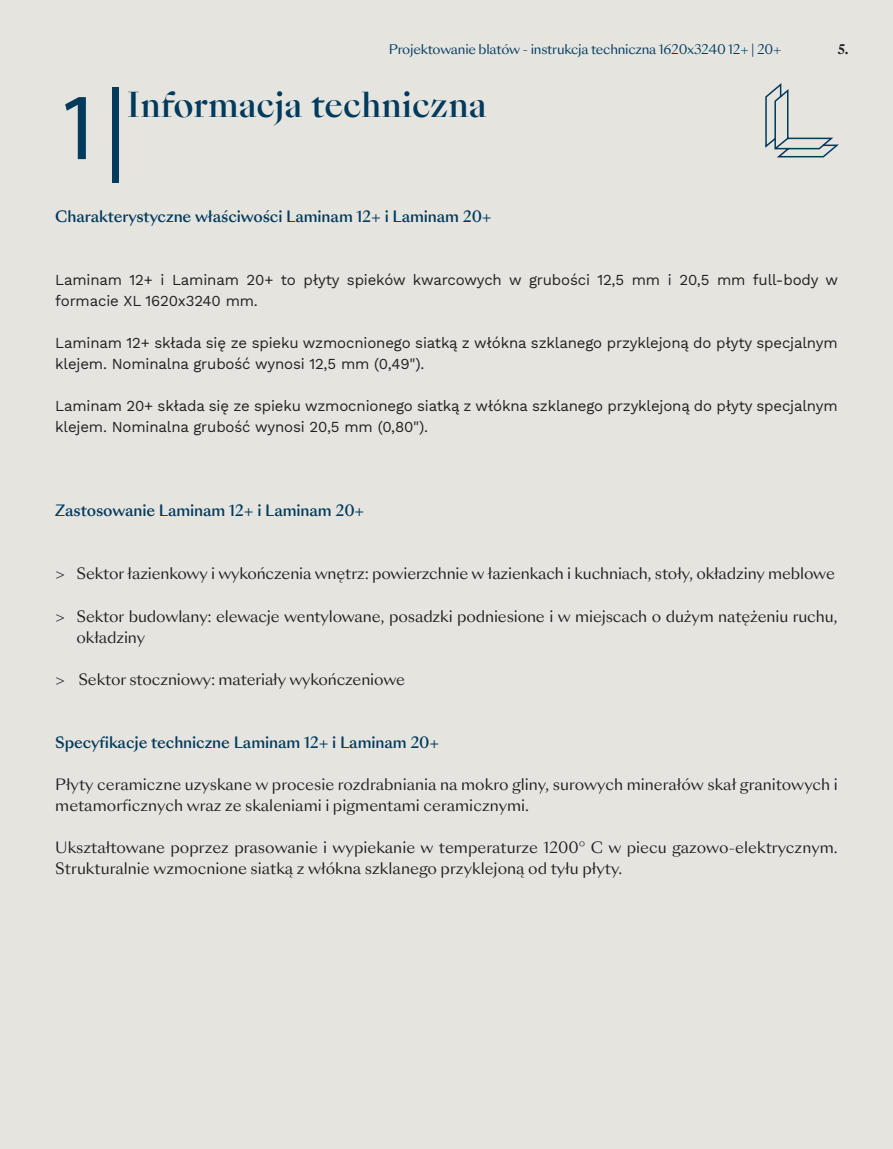
<style>
.page{position:relative;width:893px;height:1149px;background:#fff}
.page>*{position:absolute;margin:0;border:0;box-sizing:border-box;transform-origin:0 0}
.Capitolo_ita{font:95.25px "Myriad Pro";color:#003a5d}
.Capitolo_ita-2{font:500 33px "Sang Bleu Empire";color:#003a5d}
.Testi_ita{font:15px/21px "Sang Bleu Sunrise";letter-spacing:-.01em;color:#231f20}
.Testi_ita-2{font:15px/21px "Work Sans";letter-spacing:-.01em;color:#231f20}
.titoletti_ita{font:500 15px "Sang Bleu Sunrise";letter-spacing:-.01em;color:#003a5d}
.t1{font:12.75px "Sang Bleu Sunrise";letter-spacing:-.02em;color:#003a5d}
.t2{font:700 12.75px "Sang Bleu Sunrise";color:#231f20}
</style>
<div class="page">
<div style="left:0;top:0;width:893px;height:1148px;background:#e6e4df"></div>
<svg style="left:765px;top:83px;width:74px;height:75px"></svg>
<p class="t1" style="left:389px;top:41px;width:394px">Projektowanie blatów - instrukcja techniczna 1620x3240 12+ | 20+</p>
<p class="t2" style="left:838px;top:40px;width:13px">5.</p>
<p class="Capitolo_ita" style="left:55px;top:68px;width:73px">1|</p>
<p class="Capitolo_ita-2" style="left:127px;top:82px;width:361px">Informacja techniczna</p>
<p class="titoletti_ita" style="left:55px;top:206px;width:438px">Charakterystyczne właściwości Laminam 12+ i Laminam 20+</p>
<p class="Testi_ita-2" style="left:55px;top:269px;width:784px">Laminam 12+ i Laminam 20+ to płyty spieków kwarcowych w grubości 12,5 mm i 20,5 mm full-body w formacie XL 1620x3240 mm.</p>
<p class="Testi_ita-2" style="left:55px;top:332px;width:784px">Laminam 12+ składa się ze spieku wzmocnionego siatką z włókna szklanego przyklejoną do płyty specjalnym klejem. Nominalna grubość wynosi 12,5 mm (0,49").</p>
<p class="Testi_ita-2" style="left:55px;top:395px;width:784px">Laminam 20+ składa się ze spieku wzmocnionego siatką z włókna szklanego przyklejoną do płyty specjalnym klejem. Nominalna grubość wynosi 20,5 mm (0,80").</p>
<p class="titoletti_ita" style="left:55px;top:500px;width:311px">Zastosowanie Laminam 12+ i Laminam 20+</p>
<p class="Testi_ita" style="left:55px;top:564px;width:781px">&gt; Sektor łazienkowy i wykończenia wnętrz: powierzchnie w łazienkach i kuchniach, stoły, okładziny meblowe</p>
<p class="Testi_ita" style="left:77px;top:606px;width:763px;text-indent:-21px">&gt; Sektor budowlany: elewacje wentylowane, posadzki podniesione i w miejscach o dużym natężeniu ruchu, okładziny</p>
<p class="Testi_ita" style="left:55px;top:669px;width:351px">&gt; Sektor stoczniowy: materiały wykończeniowe</p>
<p class="titoletti_ita" style="left:55px;top:731px;width:385px">Specyfikacje techniczne Laminam 12+ i Laminam 20+</p>
<p class="Testi_ita" style="left:55px;top:774px;width:784px">Płyty ceramiczne uzyskane w procesie rozdrabniania na mokro gliny, surowych minerałów skał granitowych i metamorficznych wraz ze skaleniami i pigmentami ceramicznymi.</p>
<p class="Testi_ita" style="left:55px;top:837px;width:784px">Ukształtowane poprzez prasowanie i wypiekanie w temperaturze 1200° C w piecu gazowo-elektrycznym.<br>Strukturalnie wzmocnione siatką z włókna szklanego przyklejoną od tyłu płyty.</p>
</div>
